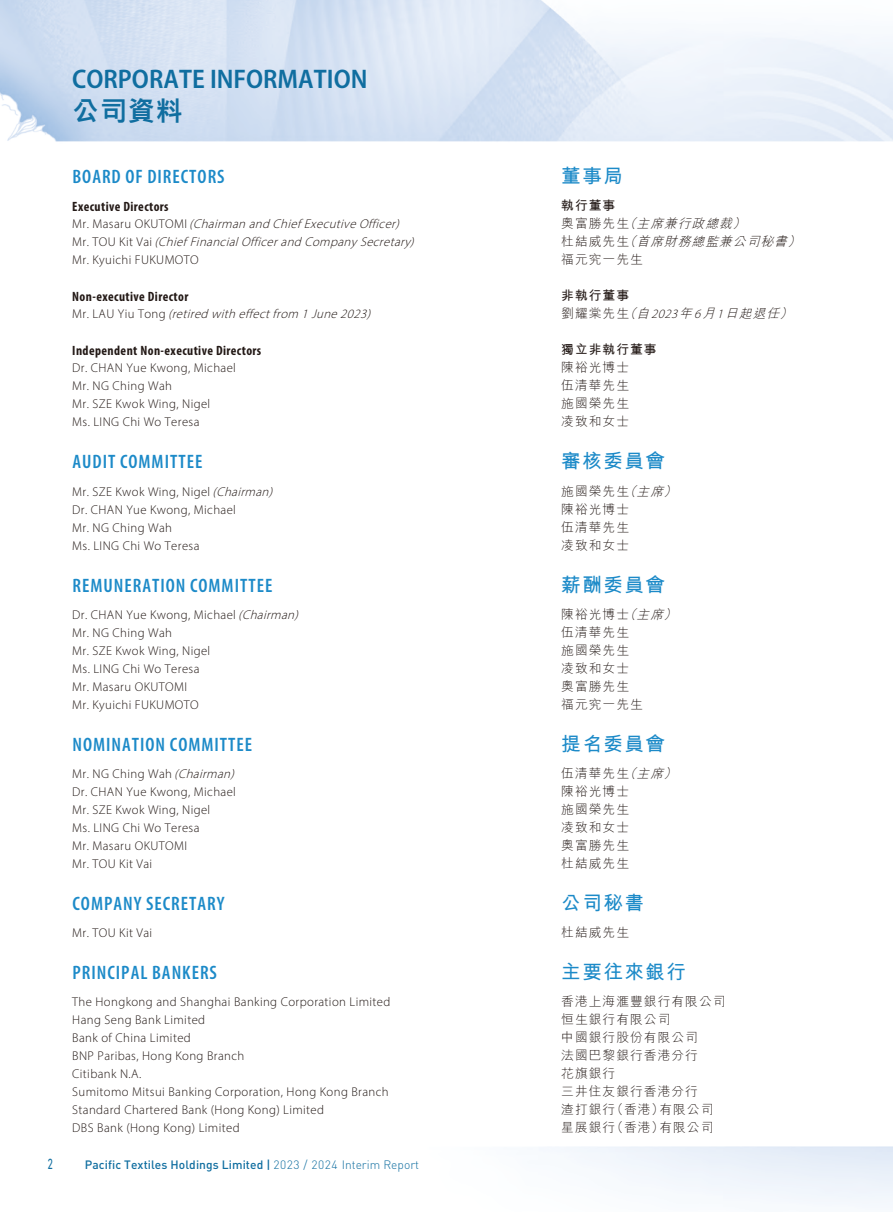
<style>
.page{position:relative;width:893px;height:1212px;background:#fff}
.page>*{position:absolute;margin:0;border:0;box-sizing:border-box;transform-origin:0 0}
.t1{font:600 semi-condensed 27px "Myriad Pro";color:#106ea0}
.t2{font:800 27px "M Hei HK";color:#106ea0}
.t3{font:600 condensed 19.5px "Myriad Pro";letter-spacing:.05em;color:#1c8ac8}
.t4{font:700 19.5px "M Hei HK";letter-spacing:.08em;color:#1c8ac8}
.t5{font:15px "DIN Next LT Pro";color:#106ea0;scale:.7 1}
.t6{font:700 condensed 13.5px "Myriad Pro";letter-spacing:.03em;color:#231916}
.t7{font:300 12.75px/18px "Myriad Pro";letter-spacing:.03em;color:#231916}
.t8{font:300 12.75px/18px "M Hei HK";letter-spacing:.08em;color:#231916}
.t9{font:italic 300 12.75px/18px "Myriad Pro";letter-spacing:.03em;color:#231916}
.t10{font:italic 300 12.75px/18px "M Hei HK";color:#231916}
.t11{font:700 12.75px "M Hei HK";letter-spacing:.08em;color:#231916}
.t12{font:500 12px "DIN Pro";letter-spacing:.005em;color:#106ea0}
.s1{font-style:normal}
.s2{font-style:italic}
.s3{font-weight:300}
.s4{font-weight:700;font-style:normal}
.s5{font-family:"Myriad Pro"}
</style>
<div class="page">
<h1 class="t1" style="left:72px;top:62px;width:297px">CORPORATE INFORMATION</h1>
<h1 class="t2" style="left:72px;top:97px;width:112px">公司資料</h1>
<h2 class="t3" style="left:72px;top:165px;width:154px">BOARD OF DIRECTORS</h2>
<p class="t6" style="left:72px;top:198px;width:98px">Executive Directors</p>
<p class="t9" style="left:72px;top:215px;width:347px"><span class="s1">M r . M a s a r u O K U T O M I</span> (Chairman and Chief ExecutiveOfficer)<br><span class="s1">M r . T O U K i t V a i</span> (Chief FinancialOfficerand CompanySecretary)<br><span class="s1">Mr. Kyuichi FUKUMOTO</span></p>
<p class="t6" style="left:72px;top:288px;width:118px">Non-executive Director</p>
<p class="t9" style="left:72px;top:305px;width:303px"><span class="s1">M r . L A U Y i u T o n g</span> (retired with effectfrom 1June2023)</p>
<p class="t6" style="left:72px;top:342px;width:190px">Independent Non-executive Directors</p>
<p class="t7" style="left:72px;top:359px;width:165px">Dr. CHAN Yue Kwong, Michael<br>Mr. NG Ching Wah<br>Mr. SZE Kwok Wing, Nigel<br>Ms. LING Chi Wo Teresa</p>
<h2 class="t3" style="left:72px;top:450px;width:131px">AUDIT COMMITTEE</h2>
<p class="t7" style="left:72px;top:482px;width:205px">Mr. SZE Kwok Wing, Nigel <span class="s2">(Chairman)<br></span>Dr. CHAN Yue Kwong, Michael<br>Mr. NG Ching Wah<br>Ms. LING Chi Wo Teresa</p>
<h2 class="t3" style="left:72px;top:573px;width:201px">REMUNERATION COMMITTEE</h2>
<p class="t7" style="left:72px;top:605px;width:231px">Dr. CHAN Yue Kwong, Michael <span class="s2">(Chairman)<br></span>Mr. NG Ching Wah<br>Mr. SZE Kwok Wing, Nigel<br>Ms. LING Chi Wo Teresa<br>Mr. Masaru OKUTOMI<br>Mr. Kyuichi FUKUMOTO</p>
<h2 class="t3" style="left:72px;top:732px;width:181px">NOMINATION COMMITTEE</h2>
<p class="t7" style="left:72px;top:764px;width:167px">M r . N G C h i n g Wa h <span class="s2">(Chairman)<br></span>Dr. CHAN Yue Kwong, Michael<br>Mr. SZE Kwok Wing, Nigel<br>Ms. LING Chi Wo Teresa<br>Mr. Masaru OKUTOMI<br>Mr. TOU Kit Vai</p>
<h2 class="t3" style="left:72px;top:891px;width:154px">COMPANY SECRETARY</h2>
<p class="t7" style="left:72px;top:923px;width:81px">Mr. TOU Kit Vai</p>
<h2 class="t3" style="left:72px;top:960px;width:146px">PRINCIPAL BANKERS</h2>
<p class="t7" style="left:72px;top:993px;width:320px">The Hongkong and Shanghai Banking Corporation Limited Hang Seng Bank Limited<br>Bank of China Limited<br>BNP Paribas, Hong Kong Branch<br>Citibank N.A.<br>Sumitomo Mitsui Banking Corporation, Hong Kong Branch Standard Chartered Bank (Hong Kong) Limited<br>DBS Bank (Hong Kong) Limited</p>
<p class="t5" style="left:48px;top:1155px;width:10px">2</p>
<p class="t12" style="left:85px;top:1157px;width:336px">Pacific Textiles Holdings Limited | <span class="s3">2023 / 2024 Interim Report</span></p>
<h2 class="t4" style="left:561px;top:162px;width:63px">董事局</h2>
<p class="t10" style="left:561px;top:196px;width:244px"><span class="s4">執行董事<br></span><span class="s1">奧富勝先生</span>（主席兼行政總裁）<br><span class="s1">杜結威先生</span>（首席財務總監兼公司秘書）<span class="s1">福元究一先生</span></p>
<p class="t10" style="left:561px;top:286px;width:236px"><span class="s4">非執行董事<br></span><span class="s1">劉耀棠先生</span>（自<span class="s5">2023</span>年<span class="s5">6</span>月<span class="s5">1</span>日起退任）</p>
<p class="t11" style="left:561px;top:340px;width:97px">獨立非執行董事</p>
<p class="t8" style="left:561px;top:358px;width:69px;text-align:justify">陳裕光博士伍清華先生施國榮先生凌致和女士</p>
<h2 class="t4" style="left:561px;top:447px;width:105px">審核委員會</h2>
<p class="t8" style="left:561px;top:482px;width:120px">施國榮先生<span class="s2">（主席）</span>陳裕光博士<br>伍清華先生<br>凌致和女士</p>
<h2 class="t4" style="left:561px;top:570px;width:105px">薪酬委員會</h2>
<p class="t8" style="left:561px;top:605px;width:120px">陳裕光博士<span class="s2">（主席）</span>伍清華先生<br>施國榮先生<br>凌致和女士<br>奧富勝先生<br>福元究一先生</p>
<h2 class="t4" style="left:561px;top:729px;width:105px">提名委員會</h2>
<p class="t8" style="left:561px;top:764px;width:120px">伍清華先生<span class="s2">（主席）</span>陳裕光博士<br>施國榮先生<br>凌致和女士<br>奧富勝先生<br>杜結威先生</p>
<h2 class="t4" style="left:561px;top:888px;width:84px">公司秘書</h2>
<p class="t8" style="left:561px;top:923px;width:69px">杜結威先生</p>
<h2 class="t4" style="left:561px;top:958px;width:126px">主要往來銀行</h2>
<p class="t8" style="left:561px;top:992px;width:166px">香港上海滙豐銀行有限公司恒生銀行有限公司<br>中國銀行股份有限公司<br>法國巴黎銀行香港分行<br>花旗銀行<br>三井住友銀行香港分行<br>渣打銀行（香港）有限公司星展銀行（香港）有限公司</p>
</div>
